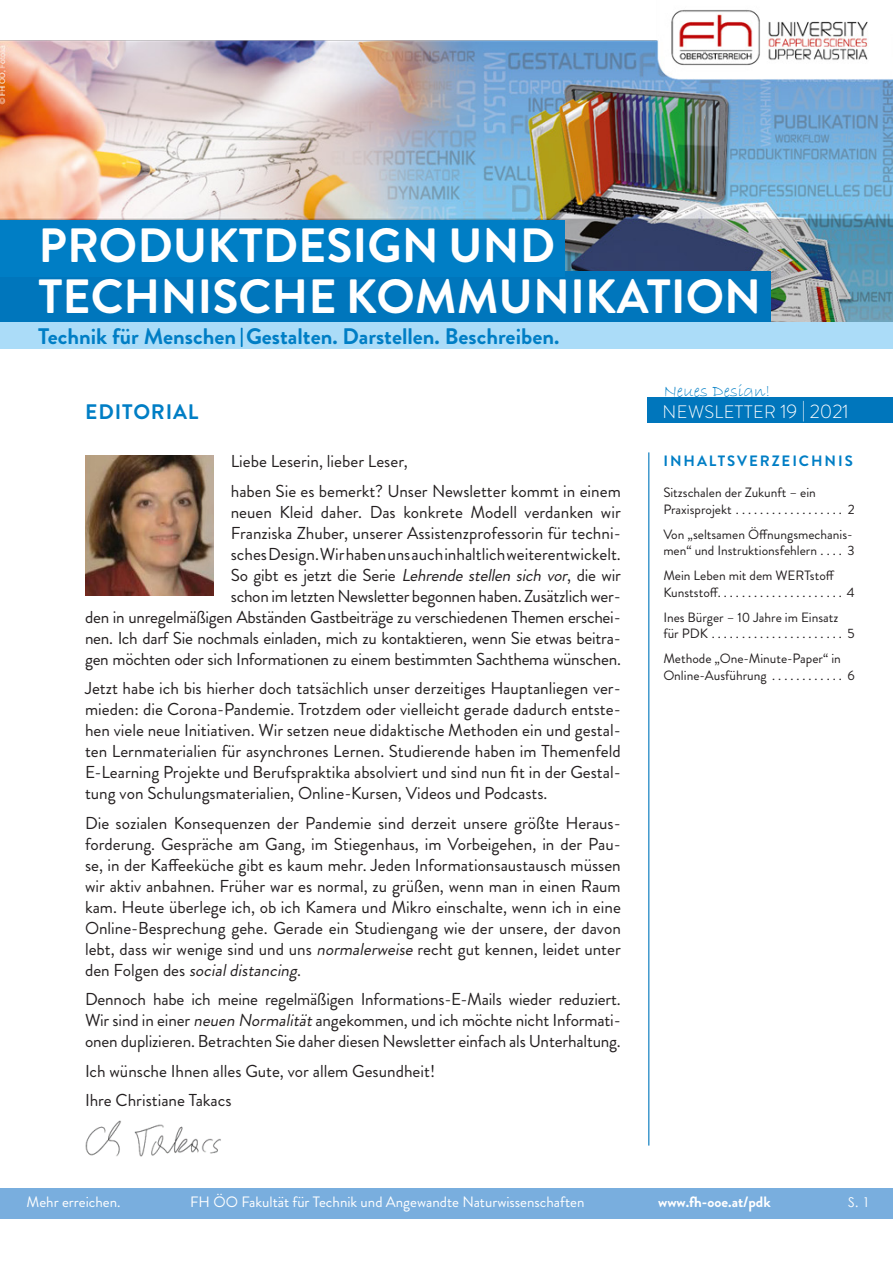
<style>
.page{position:relative;width:893px;height:1263px;background:#fff}
.page>*{position:absolute;margin:0;border:0;box-sizing:border-box;transform-origin:0 0}
.t1{font:700 48px/50.8px "Brandon Grotesque";color:#fff}
.t2{font:700 22.5px "Brandon Grotesque";color:#007ec5}
.t3{font:700 21px "Brandon Grotesque";letter-spacing:.04em;color:#007ec5}
.Newsletter_nr{font:300 18px "Brandon Grotesque";letter-spacing:.02em;color:#fff}
.t4{font:18px "Bradley Hand ITC";color:#007ec5}
.Fliesstext{font:17.25px/21px "Brandon Grotesque";letter-spacing:-.01em;color:#231f20;text-align:justify}
.t5{font:15px "Brandon Grotesque";color:#fff}
.t6{font:700 15px "Brandon Grotesque";letter-spacing:.125em;color:#007ec5}
.t7{font:700 15px "Brandon Grotesque";color:#fff}
.text_ivz{font:13.5px/16.5px "Brandon Grotesque";color:#231f20}
.t8{font:13.5px "Century Gothic";color:#fff}
.s1{font-style:italic}
.s2{font-size:19.5px}
</style>
<div class="page">
<img style="left:0;top:10px;width:893px;height:312px">
<div style="left:0;top:1188px;width:893px;height:30px;background:#79aede"></div>
<hr style="left:648px;top:452px;width:1px;height:693px;background:#0076bc">
<img style="left:85px;top:455px;width:129px;height:140px">
<div style="left:0;top:322px;width:893px;height:26px;background:#abdcf8"></div>
<div style="left:647px;top:398px;width:246px;height:25px;background:#0076bc"></div>
<img style="left:85px;top:1121px;width:136px;height:35px">
<svg style="left:241px;top:328px;width:1px;height:19px"></svg>
<div style="left:0;top:220px;width:564px;height:51px;background:#007ec5"></div>
<div style="left:0;top:271px;width:770px;height:51px;background:#0076bc"></div>
<div style="left:0;top:263px;width:564px;height:14px;background:#007ec5"></div>
<h1 class="t1" style="left:39px;top:221px;width:724px">PRODUKTDESIGN UND<br>TECHNISCHE KOMMUNIKATION</h1>
<h2 class="t2" style="left:38px;top:321px;width:523px">Technik für Menschen Gestalten. Darstellen. Beschreiben.</h2>
<p class="t3" style="left:85px;top:397px;width:115px">EDITORIAL</p>
<p class="Fliesstext" style="left:231px;top:451px;width:178px">Liebe Leserin, lieber Leser,</p>
<p class="Fliesstext" style="left:85px;top:480px;width:537px;text-align:right">haben Sie es bemerkt? Unser Newsletter kommt in einem<br>neuen Kleid daher. Das konkrete Modell verdanken wir<br>Franziska Zhuber, unserer Assistenzprofessorin für techni-<br>sches Design. Wir haben uns auch inhaltlich weiterentwickelt.<br>So gibt es jetzt die Serie <span class="s1">Lehrende stellen sich vor</span>, die wir<br>schon im letzten Newsletter begonnen haben. Zusätzlich wer-<br>den in unregelmäßigen Abständen Gastbeiträge zu verschiedenen Themen erschei&shy;nen. Ich darf Sie nochmals einladen, mich zu kontaktieren, wenn Sie etwas beitra&shy;gen möchten oder sich Informationen zu einem bestimmten Sachthema wünschen.</p>
<p class="Fliesstext" style="left:85px;top:678px;width:537px">Jetzt habe ich bis hierher doch tatsächlich unser derzeitiges Hauptanliegen ver&shy;mieden: die Corona-Pandemie. Trotzdem oder vielleicht gerade dadurch entste&shy;hen viele neue Initiativen. Wir setzen neue didaktische Methoden ein und gestal&shy;ten Lernmaterialien für asynchrones Lernen. Studierende haben im Themenfeld E-Learning Projekte und Berufspraktika absolviert und sind nun fit in der Gestal&shy;tung von Schulungsmaterialien, Online-Kursen, Videos und Podcasts.</p>
<p class="Fliesstext" style="left:85px;top:812px;width:537px">Die sozialen Konsequenzen der Pandemie sind derzeit unsere größte Heraus&shy;forderung. Gespräche am Gang, im Stiegenhaus, im Vorbeigehen, in der Pau&shy;se, in der Kaffeeküche gibt es kaum mehr. Jeden Informationsaustausch müssen wir aktiv anbahnen. Früher war es normal, zu grüßen, wenn man in einen Raum kam. Heute überlege ich, ob ich Kamera und Mikro einschalte, wenn ich in eine Online-Besprechung gehe. Gerade ein Studiengang wie der unsere, der davon lebt, dass wir wenige sind und uns <span class="s1">normalerweise</span>recht gut kennen, leidet unter d e n Fo l ge n d e s <span class="s1">socialdistancing</span>.</p>
<p class="Fliesstext" style="left:85px;top:989px;width:537px">Dennoch habe ich meine regelmäßigen Informations-E-Mails wieder reduziert.<br>Wir sind in einer <span class="s1">neuen Normalität</span>angekommen, und ich möchte nicht Informati&shy;onen duplizieren. Betrachten Sie daher diesen Newsletter einfach als Unterhaltung.</p>
<p class="Fliesstext" style="left:85px;top:1060px;width:352px">Ich wünsche Ihnen alles Gute, vor allem Gesundheit!</p>
<p class="Fliesstext" style="left:85px;top:1090px;width:148px">Ihre Christiane Takacs</p>
<p class="t4" style="left:663px;top:380px;width:109px">Neues Design!</p>
<p class="Newsletter_nr" style="left:663px;top:399px;width:188px">NEWSLETTER <span class="s2">19 | 2021</span></p>
<p class="t6" style="left:663px;top:450px;width:191px">INHALTSVERZEICHNIS</p>
<p class="text_ivz" style="left:663px;top:484px;width:193px">Sitzschalen der Zukunft – ein<br>Praxisprojekt . . . . . . . . . . . . . . . . . . 2</p>
<p class="text_ivz" style="left:663px;top:526px;width:193px">Von „seltsamen Öffnungsmechanis&shy;men“ und Instruktionsfehlern . . . . 3</p>
<p class="text_ivz" style="left:663px;top:567px;width:193px">Mein Leben mit dem WERTstoff<br>Kunststoff..................... 4</p>
<p class="text_ivz" style="left:663px;top:609px;width:193px">Ines Bürger – 10 Jahre im Einsatz für PDK . . . . . . . . . . . . . . . . . . . . . . 5</p>
<p class="text_ivz" style="left:663px;top:650px;width:193px">Methode „One-Minute-Paper“ in<br>Online-Ausführung . . . . . . . . . . . . 6</p>
<p class="t5" style="left:27px;top:1192px;width:93px">Mehr erreichen.</p>
<p class="t5" style="left:190px;top:1192px;width:396px">FH ÖO Fakultät für Technik und Angewandte Naturwissenschaften</p>
<p class="t7" style="left:658px;top:1191px;width:114px">www.fh-ooe.at/pdk</p>
<p class="t8" style="left:848px;top:1193px;width:23px">S. 1</p>
</div>
